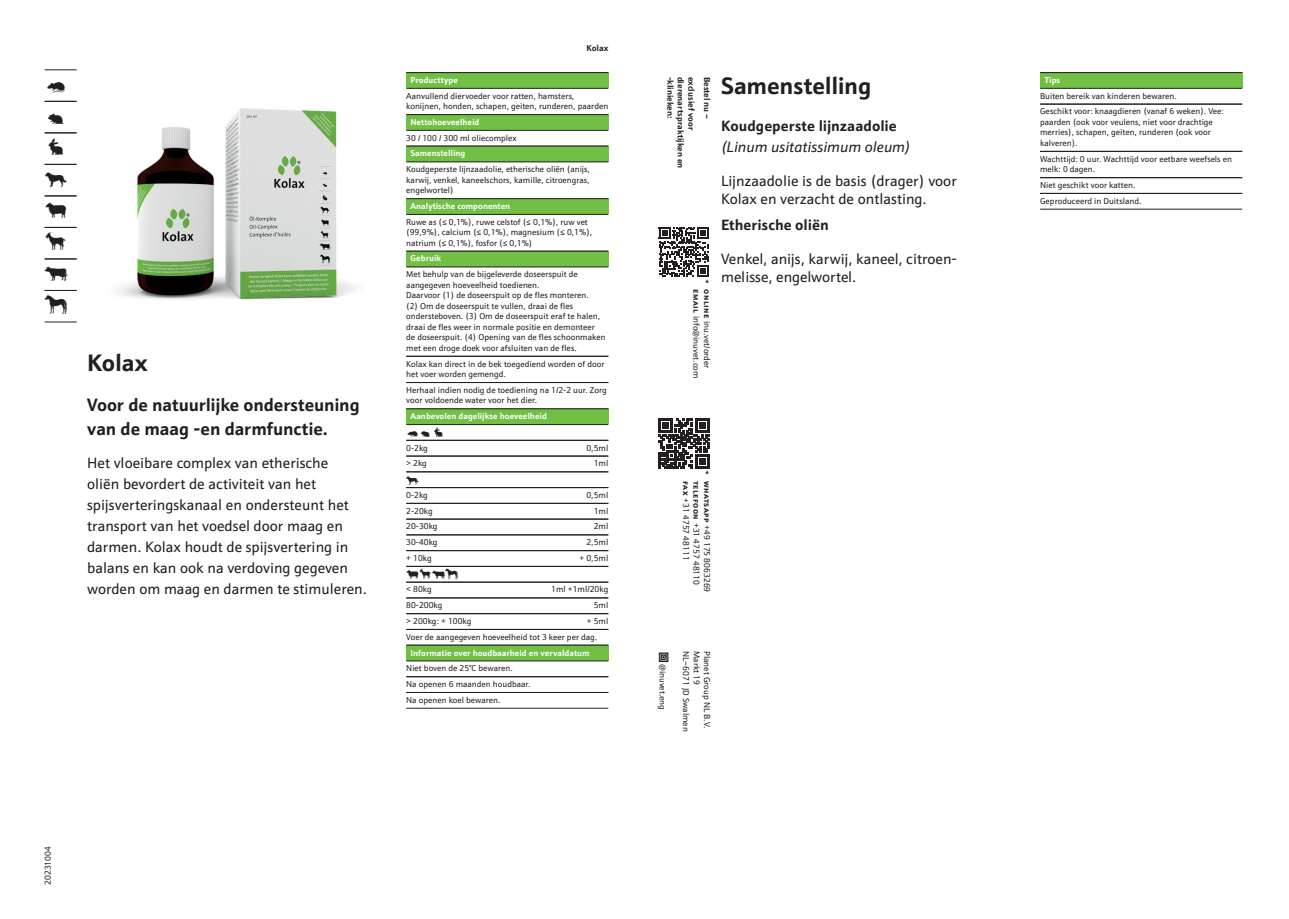
<style>
.page{position:relative;width:1289px;height:919px;background:#fff}
.page>*{position:absolute;margin:0;border:0;box-sizing:border-box;transform-origin:0 0}
.t1{font:700 24px "Schnebel Sans ME";letter-spacing:-.005em;color:#231f20}
.t2{font:700 18px/24px "Schnebel Sans ME";letter-spacing:-.005em;color:#231f20}
.t3{font:15px/21px "Schnebel Sans ME";color:#231f20}
.t4{font:700 15px "Schnebel Sans ME";color:#231f20}
.t5{font:italic 15px "Schnebel Sans ME";letter-spacing:-.005em;color:#231f20}
.t6{font:8.7px/10.5px "Schnebel Sans ME";color:#231f20}
.t7{font:700 8.7px "Schnebel Sans ME";color:#fff}
.t8{font:700 8.7px "Schnebel Sans ME";color:#231f20}
.s1{font-weight:700}
</style>
<div class="page">
<img style="left:117px;top:108px;width:239px;height:192px">
<div style="left:406px;top:72px;width:202px;height:16px;background:#71bf44"></div>
<hr style="left:406px;top:72px;width:202px;height:1px;background:#231f20">
<hr style="left:406px;top:88px;width:202px;height:1px;background:#231f20">
<div style="left:406px;top:114px;width:202px;height:16px;background:#71bf44"></div>
<hr style="left:406px;top:114px;width:202px;height:1px;background:#231f20">
<hr style="left:406px;top:130px;width:202px;height:1px;background:#231f20">
<div style="left:406px;top:146px;width:202px;height:16px;background:#71bf44"></div>
<hr style="left:406px;top:146px;width:202px;height:1px;background:#231f20">
<hr style="left:406px;top:162px;width:202px;height:1px;background:#231f20">
<div style="left:406px;top:198px;width:202px;height:16px;background:#71bf44"></div>
<hr style="left:406px;top:198px;width:202px;height:1px;background:#231f20">
<hr style="left:406px;top:214px;width:202px;height:1px;background:#231f20">
<div style="left:406px;top:251px;width:202px;height:16px;background:#71bf44"></div>
<hr style="left:406px;top:251px;width:202px;height:1px;background:#231f20">
<hr style="left:406px;top:267px;width:202px;height:1px;background:#231f20">
<hr style="left:406px;top:356px;width:202px;height:1px;background:#231f20">
<hr style="left:406px;top:382px;width:202px;height:1px;background:#231f20">
<div style="left:406px;top:408px;width:202px;height:16px;background:#71bf44"></div>
<hr style="left:406px;top:408px;width:202px;height:1px;background:#231f20">
<hr style="left:406px;top:424px;width:202px;height:1px;background:#231f20">
<hr style="left:406px;top:440px;width:202px;height:1px;background:#231f20">
<hr style="left:406px;top:456px;width:202px;height:1px;background:#231f20">
<hr style="left:406px;top:471px;width:202px;height:1px;background:#231f20">
<hr style="left:406px;top:487px;width:202px;height:1px;background:#231f20">
<hr style="left:406px;top:503px;width:202px;height:1px;background:#231f20">
<hr style="left:406px;top:519px;width:202px;height:1px;background:#231f20">
<hr style="left:406px;top:534px;width:202px;height:1px;background:#231f20">
<hr style="left:406px;top:550px;width:202px;height:1px;background:#231f20">
<hr style="left:406px;top:566px;width:202px;height:1px;background:#231f20">
<hr style="left:406px;top:582px;width:202px;height:1px;background:#231f20">
<hr style="left:406px;top:597px;width:202px;height:1px;background:#231f20">
<hr style="left:406px;top:613px;width:202px;height:1px;background:#231f20">
<hr style="left:406px;top:629px;width:202px;height:1px;background:#231f20">
<div style="left:406px;top:645px;width:202px;height:15px;background:#71bf44"></div>
<hr style="left:406px;top:645px;width:202px;height:1px;background:#231f20">
<hr style="left:406px;top:660px;width:202px;height:1px;background:#231f20">
<hr style="left:406px;top:676px;width:202px;height:1px;background:#231f20">
<hr style="left:406px;top:692px;width:202px;height:1px;background:#231f20">
<hr style="left:406px;top:708px;width:202px;height:1px;background:#231f20">
<hr style="left:45px;top:70px;width:32px;height:1px;background:#231f20">
<hr style="left:45px;top:101px;width:32px;height:1px;background:#231f20">
<hr style="left:45px;top:133px;width:32px;height:1px;background:#231f20">
<hr style="left:45px;top:164px;width:32px;height:1px;background:#231f20">
<hr style="left:45px;top:196px;width:32px;height:1px;background:#231f20">
<hr style="left:45px;top:227px;width:32px;height:1px;background:#231f20">
<hr style="left:45px;top:259px;width:32px;height:1px;background:#231f20">
<hr style="left:45px;top:290px;width:32px;height:1px;background:#231f20">
<hr style="left:45px;top:322px;width:32px;height:1px;background:#231f20">
<svg style="left:659px;top:227px;width:50px;height:50px"></svg>
<svg style="left:658px;top:418px;width:51px;height:51px"></svg>
<div style="left:1040px;top:72px;width:202px;height:16px;background:#71bf44"></div>
<hr style="left:1040px;top:72px;width:202px;height:1px;background:#231f20">
<hr style="left:1040px;top:88px;width:202px;height:1px;background:#231f20">
<hr style="left:1040px;top:104px;width:202px;height:1px;background:#231f20">
<hr style="left:1040px;top:151px;width:202px;height:1px;background:#231f20">
<hr style="left:1040px;top:177px;width:202px;height:1px;background:#231f20">
<hr style="left:1040px;top:193px;width:202px;height:1px;background:#231f20">
<hr style="left:1040px;top:209px;width:202px;height:1px;background:#231f20">
<h1 class="t1" style="left:87px;top:342px;width:62px">Kolax</h1>
<h2 class="t2" style="left:87px;top:391px;width:274px">Voor de natuurlijke ondersteuning van de maag -en darmfunctie.</h2>
<p class="t3" style="left:87px;top:452px;width:281px">Het vloeibare complex van etherische<br>oliën bevordert de activiteit van het spijsverteringskanaal en ondersteunt het transport van het voedsel door maag en darmen. Kolax houdt de spijsvertering in balans en kan ook na verdoving gegeven worden om maag en darmen te stimuleren.</p>
<p class="t8" style="left:586px;top:41px;width:23px">Kolax</p>
<p class="t7" style="left:410px;top:73px;width:49px">Producttype</p>
<p class="t6" style="left:406px;top:90px;width:203px">Aanvullend diervoeder voor ratten, hamsters, konijnen, honden, schapen, geiten, runderen, paarden</p>
<p class="t7" style="left:410px;top:115px;width:70px">Nettohoeveelheid</p>
<p class="t6" style="left:406px;top:132px;width:112px">30 / 100 / 300 ml oliecomplex</p>
<p class="t7" style="left:410px;top:146px;width:56px">Samenstelling</p>
<p class="t6" style="left:406px;top:164px;width:185px;text-align:justify">Koudgeperste lijnzaadolie, etherische oliën (anijs, karwij, venkel, kaneelschors, kamille, citroengras, engelwortel)</p>
<p class="t7" style="left:410px;top:199px;width:101px">Analytische componenten</p>
<p class="t6" style="left:406px;top:216px;width:187px">Ruwe as (≤ 0,1%), ruwe celstof (≤ 0,1%), ruw vet (99,9%), calcium (≤ 0,1%), magnesium (≤ 0,1%), natrium (≤ 0,1%), fosfor (≤ 0,1%)</p>
<p class="t7" style="left:410px;top:251px;width:32px">Gebruik</p>
<p class="t6" style="left:406px;top:269px;width:201px">Met behulp van de bijgeleverde doseerspuit de aangegeven hoeveelheid toedienen.<br>Daarvoor (1) de doseerspuit op de fles monteren.<br>(2) Om de doseerspuit te vullen, draai de fles ondersteboven. (3) Om de doseerspuit eraf te halen, draai de fles weer in normale positie en demonteer de doseerspuit. (4) Opening van de fles schoonmaken met een droge doek voor afsluiten van de fles.</p>
<p class="t6" style="left:406px;top:358px;width:200px">Kolax kan direct in de bek toegediend worden of door het voer worden gemengd.</p>
<p class="t6" style="left:406px;top:384px;width:202px">Herhaal indien nodig de toediening na 1/2-2 uur. Zorg voor voldoende water voor het dier.</p>
<p class="t7" style="left:410px;top:409px;width:138px">Aanbevolen dagelijkse hoeveelheid</p>
<p class="t6" style="left:406px;top:442px;width:23px">0-2kg</p>
<p class="t6" style="left:586px;top:442px;width:23px">0,5ml</p>
<p class="t6" style="left:406px;top:458px;width:22px">&gt; 2kg</p>
<p class="t6" style="left:593px;top:458px;width:16px">1ml</p>
<p class="t6" style="left:406px;top:489px;width:23px">0-2kg</p>
<p class="t6" style="left:586px;top:489px;width:23px">0,5ml</p>
<p class="t6" style="left:406px;top:505px;width:28px">2-20kg</p>
<p class="t6" style="left:593px;top:505px;width:16px">1ml</p>
<p class="t6" style="left:406px;top:521px;width:33px">20-30kg</p>
<p class="t6" style="left:593px;top:521px;width:16px">2ml</p>
<p class="t6" style="left:406px;top:537px;width:33px">30-40kg</p>
<p class="t6" style="left:586px;top:537px;width:23px">2,5ml</p>
<p class="t6" style="left:406px;top:552px;width:27px">+ 10kg</p>
<p class="t6" style="left:579px;top:552px;width:30px">+ 0,5ml</p>
<p class="t6" style="left:406px;top:584px;width:27px">&lt; 80kg</p>
<p class="t6" style="left:551px;top:584px;width:59px">1ml +1ml/20kg</p>
<p class="t6" style="left:406px;top:600px;width:38px">80-200kg</p>
<p class="t6" style="left:593px;top:600px;width:16px">5ml</p>
<p class="t6" style="left:406px;top:615px;width:67px">&gt; 200kg: + 100kg</p>
<p class="t6" style="left:406px;top:613px;width:203px;line-height:15.8px;text-indent:180px">+ 5ml<br>Voer de aangegeven hoeveelheid tot 3 keer per dag.</p>
<p class="t7" style="left:410px;top:645px;width:180px">Informatie over houdbaarheid en vervaldatum</p>
<p class="t6" style="left:406px;top:660px;width:126px;line-height:15.8px">Niet boven de 25°C bewaren.<br>Na openen 6 maanden houdbaar.<br>Na openen koel bewaren.</p>
<p class="t6" style="left:43px;top:884px;width:40px;rotate:-90deg">20231004</p>
<p class="t8" style="left:677px;top:77px;width:43px;rotate:90deg">-klinieken:</p>
<p class="t8" style="left:688px;top:77px;width:93px;rotate:90deg">dierenartspraktijken en</p>
<p class="t8" style="left:698px;top:77px;width:55px;rotate:90deg">exclusief voor</p>
<p class="t8" style="left:714px;top:77px;width:44px;rotate:90deg">Bestel nu –</p>
<p class="t8" style="left:714px;top:279px;width:6px;rotate:90deg">◂</p>
<p class="t6" style="left:712px;top:289px;width:91px;rotate:90deg"><span class="s1">online</span> inu.vet/order <span class="s1">email</span> info@inuvet.com</p>
<h1 class="t1" style="left:721px;top:66px;width:152px">Samenstelling</h1>
<h3 class="t4" style="left:721px;top:113px;width:177px">Koudgeperste lijnzaadolie</h3>
<h3 class="t5" style="left:721px;top:136px;width:191px">(Linum usitatissimum oleum)</h3>
<h3 class="t3" style="left:721px;top:172px;width:237px;line-height:18px">Lijnzaadolie is de basis (drager) voor<br>Kolax en verzacht de ontlasting.</h3>
<h3 class="t4" style="left:721px;top:212px;width:109px">Etherische oliën</h3>
<h3 class="t3" style="left:721px;top:250px;width:237px;line-height:18px">Venkel, anijs, karwij, kaneel, citroen&shy;melisse, engelwortel.</h3>
<p class="t8" style="left:714px;top:470px;width:6px;rotate:90deg">◂</p>
<p class="t6" style="left:712px;top:480px;width:113px;rotate:90deg"><span class="s1">whatsapp</span> +49 175 8063269 <span class="s1">telefoon</span> +31 4757 48110 <span class="s1">fax</span> +31 4757 48111</p>
<p class="t6" style="left:668px;top:663px;width:48px;rotate:90deg">@inuvet.eng</p>
<p class="t6" style="left:691px;top:651px;width:82px;rotate:90deg">NL–6071 JD Swalmen</p>
<p class="t6" style="left:702px;top:651px;width:35px;rotate:90deg">Markt 19</p>
<p class="t6" style="left:712px;top:651px;width:79px;rotate:90deg">Planet Group NL B.V.</p>
<p class="t7" style="left:1044px;top:73px;width:17px">Tips</p>
<p class="t6" style="left:1040px;top:88px;width:185px;line-height:15.8px">Buiten bereik van kinderen bewaren.<br>Geschikt voor: knaagdieren (vanaf 6 weken). Vee:</p>
<p class="t6" style="left:1040px;top:117px;width:174px">paarden (ook voor veulens, niet voor drachtige merries), schapen, geiten, runderen (ook voor kalveren).</p>
<p class="t6" style="left:1040px;top:153px;width:193px">Wachttijd: 0 uur. Wachttijd voor eetbare weefsels en melk: 0 dagen.</p>
<p class="t6" style="left:1040px;top:177px;width:103px;line-height:15.8px">Niet geschikt voor katten.<br>Geproduceerd in Duitsland.</p>
</div>
